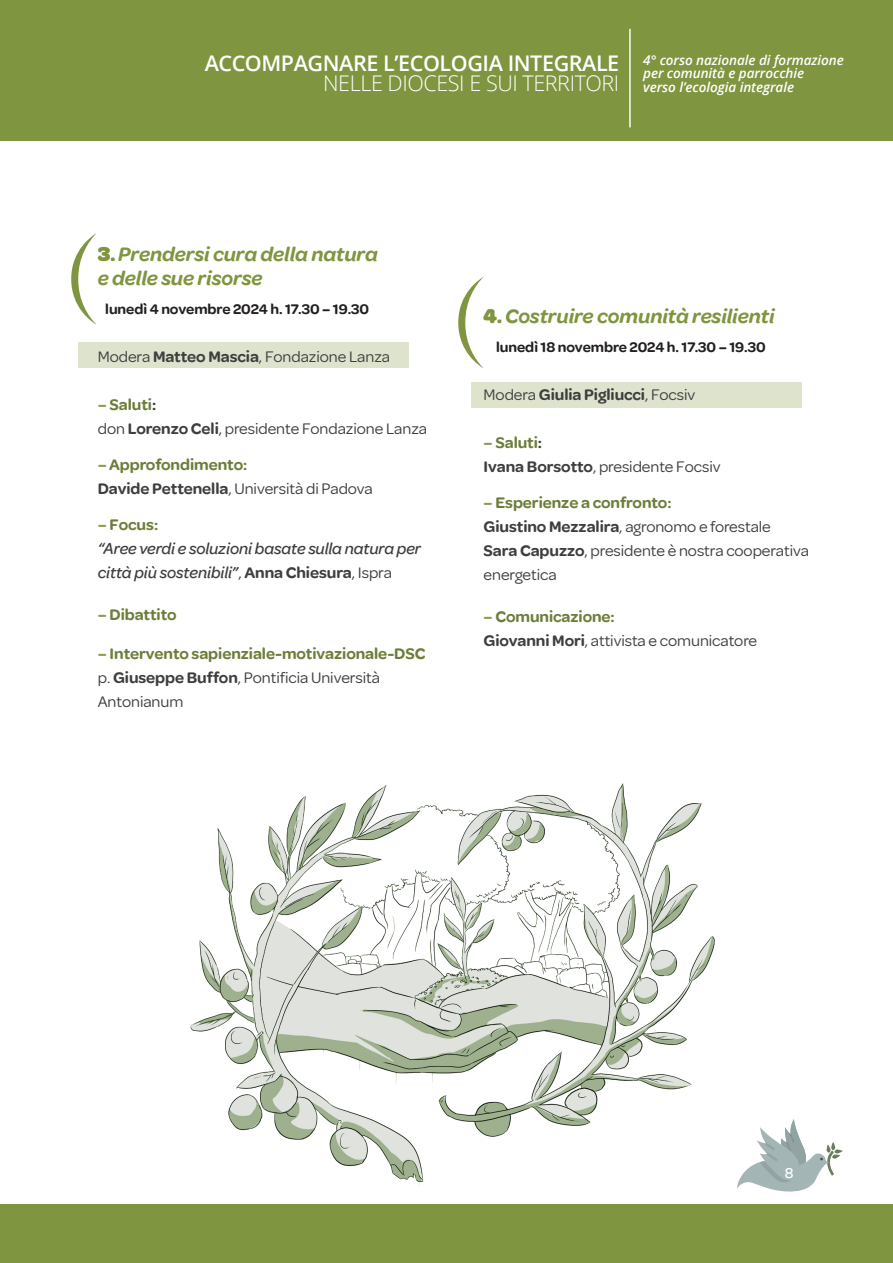
<style>
.page{position:relative;width:893px;height:1263px;background:#fff}
.page>*{position:absolute;margin:0;border:0;box-sizing:border-box;transform-origin:0 0}
.t1{font:600 21.6px "Open Sans";letter-spacing:-.02em;color:#fff}
.t2{font:300 21.6px "Open Sans";letter-spacing:-.02em;color:#fff}
.t3{font:italic 600 21px "Omnes";letter-spacing:-.005em;color:#80953f}
.t4{font:16.5px "Omnes";letter-spacing:-.005em;color:#3e3e3f}
.t5{font:600 16.5px "Omnes";letter-spacing:-.005em;color:#6c7d39}
.t6{font:italic 16.5px/24px "Omnes Med";letter-spacing:-.005em;color:#3e3e3f}
.t7{font:600 16.5px "Omnes";letter-spacing:-.005em;color:#3e3e3f}
.t8{font:600 15px "Omnes";letter-spacing:-.005em;color:#231f20}
.t9{font:500 15px "Omnes";color:#fff}
.t10{font:italic 600 13.5px/13.4px "Open Sans";letter-spacing:-.005em;color:#fff}
.s1{font-weight:900;font-style:normal}
.s2{font-weight:900;font-style:normal;font-size:18px}
.s3{font-weight:600}
.s4{color:#8c9d4b}
.s5{color:#3e3e3f}
.s6{font-family:"Omnes";font-style:normal}
.s7{font-family:"Omnes";font-weight:600;font-style:normal}
.s8{font-weight:400}
</style>
<div class="page">
<div style="left:0;top:0;width:893px;height:140px;background:#80953f"></div>
<hr style="left:629px;top:29px;width:2px;height:98px;background:#fff">
<img style="left:101px;top:783px;width:714px;height:422px">
<div style="left:79px;top:343px;width:330px;height:25px;background:#dee3cd"></div>
<div style="left:0;top:1205px;width:893px;height:58px;background:#80953f"></div>
<svg style="left:737px;top:1119px;width:106px;height:76px"></svg>
<svg style="left:71px;top:233px;width:26px;height:92px"></svg>
<div style="left:471px;top:382px;width:331px;height:25px;background:#dee3cd"></div>
<svg style="left:458px;top:277px;width:26px;height:91px"></svg>
<h1 class="t1" style="left:205px;top:48px;width:416px">ACCOMPAGNARE L’ECOLOGIA INTEGRALE</h1>
<h1 class="t2" style="left:323px;top:68px;width:298px">NELLE DIOCESI E SUI TERRITORI</h1>
<p class="t10" style="left:643px;top:53px;width:202px">4° corso nazionale di formazione per comunità e parrocchie<br>verso l’ecologia integrale</p>
<p class="t3" style="left:98px;top:240px;width:282px"><span class="s1">3</span><span class="s2">.</span> Prendersi cura della natura</p>
<p class="t3" style="left:98px;top:264px;width:166px">e delle sue risorse</p>
<p class="t8" style="left:105px;top:298px;width:265px">lunedì 4 novembre 2024 h. 17.30 – 19.30</p>
<p class="t4" style="left:98px;top:345px;width:294px">Modera <span class="s3">Matteo Mascia</span>, Fondazione Lanza</p>
<p class="t5" style="left:98px;top:393px;width:60px"><span class="s4">–</span> Saluti<span class="s5">:</span></p>
<p class="t4" style="left:98px;top:417px;width:331px">don <span class="s3">Lorenzo Celi</span>, presidente Fondazione Lanza</p>
<p class="t5" style="left:98px;top:453px;width:151px"><span class="s4">–</span> Approfondimento:</p>
<p class="t4" style="left:98px;top:477px;width:277px"><span class="s3">Davide Pettenella</span>, Università di Padova</p>
<p class="t5" style="left:98px;top:513px;width:62px"><span class="s4">–</span> Focus:</p>
<p class="t6" style="left:98px;top:535px;width:325px">“Aree verdi e soluzioni basate sulla natura per città più sostenibili”<span class="s6">,</span> <span class="s7">Anna Chiesura</span><span class="s6">, Ispra</span></p>
<p class="t5" style="left:98px;top:603px;width:80px"><span class="s4">–</span> Dibattito</p>
<p class="t5" style="left:98px;top:642px;width:329px"><span class="s4">–</span> Intervento sapienziale-motivazionale-DSC</p>
<p class="t4" style="left:98px;top:666px;width:284px">p. <span class="s3">Giuseppe Buffon</span>, Pontificia Università</p>
<p class="t4" style="left:98px;top:690px;width:87px">Antonianum</p>
<p class="t3" style="left:484px;top:302px;width:292px"><span class="s1">4</span><span class="s2">.</span> Costruire comunità resilienti</p>
<p class="t8" style="left:496px;top:336px;width:271px">lunedì 18 novembre 2024 h. 17.30 – 19.30</p>
<p class="t7" style="left:484px;top:383px;width:213px"><span class="s8">Modera</span> Giulia Pigliucci<span class="s8">, Focsiv</span></p>
<p class="t5" style="left:484px;top:431px;width:60px"><span class="s4">–</span> Saluti<span class="s5">:</span></p>
<p class="t4" style="left:484px;top:455px;width:238px"><span class="s3">Ivana Borsotto</span>, presidente Focsiv</p>
<p class="t5" style="left:484px;top:491px;width:189px"><span class="s4">–</span> Esperienze a confronto:</p>
<p class="t4" style="left:484px;top:515px;width:289px"><span class="s3">Giustino Mezzalira</span>, agronomo e forestale</p>
<p class="t4" style="left:484px;top:539px;width:327px"><span class="s3">Sara Capuzzo</span>, presidente è nostra cooperativa</p>
<p class="t4" style="left:484px;top:563px;width:75px">energetica</p>
<p class="t5" style="left:484px;top:605px;width:133px"><span class="s4">–</span> Comunicazione:</p>
<p class="t4" style="left:484px;top:629px;width:275px"><span class="s3">Giovanni Mori</span>, attivista e comunicatore</p>
<p class="t9" style="left:785px;top:1163px;width:10px">8</p>
</div>
